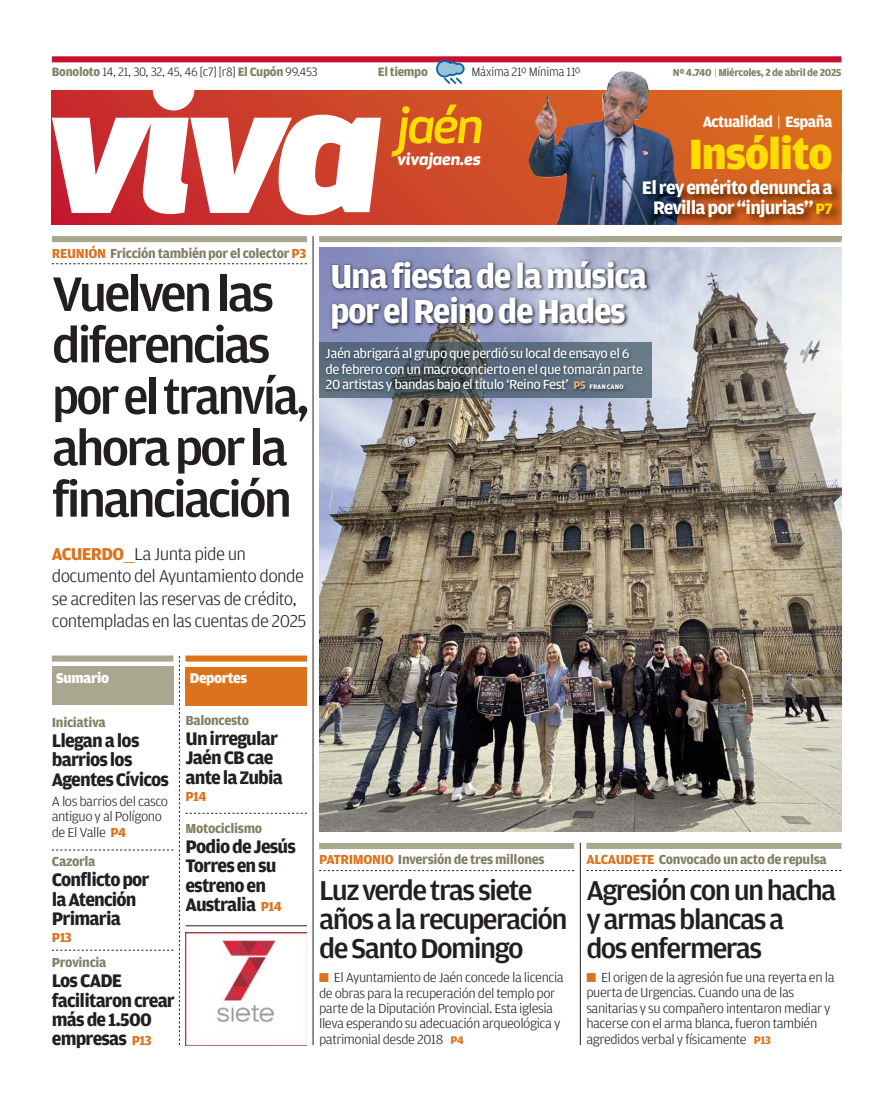
<style>
.page{position:relative;width:893px;height:1094px;background:#fff}
.page>*{position:absolute;margin:0;border:0;box-sizing:border-box;transform-origin:0 0}
.t1{font:500 51.45px/51.4px "Amplitude";letter-spacing:-.06em;color:#231f20;scale:1.05 1}
.t2{font:italic 500 51.45px "Apex New";color:#fd0}
.t3{font:900 45px "Amplitude";letter-spacing:-.025em;color:#fd0}
.t4{font:700 35.4px/35.4px "Amplitude";letter-spacing:-.045em;color:#fff}
.t5{font:500 28.95px/29px "Amplitude";letter-spacing:-.055em;color:#231f20;scale:1.05 1}
.t6{font:700 19.35px/19.4px "Amplitude";letter-spacing:-.045em;color:#231f20}
.t7{font:700 19.35px/19.4px "Amplitude";letter-spacing:-.045em;color:#fff;text-align:center}
.t8{font:300 18.15px/22.2px "Amplitude";letter-spacing:-.035em;color:#231f20;scale:1.05 1}
.t9{font:italic 700 17.1px "Apex New";letter-spacing:-.005em;color:#fff}
.t10{font:700 16.05px "Amplitude";letter-spacing:-.035em;color:#fff}
.t11{font:900 15px "Amplitude";letter-spacing:-.025em;color:#fff}
.t12{font:300 13.95px/15.5px "Amplitude";letter-spacing:-.035em;color:#231f20;scale:1.05 1}
.t13{font:700 13.95px "Amplitude";letter-spacing:-.025em;color:#827f64}
.t14{font:13.95px/15.5px "Amplitude";letter-spacing:-.035em;color:#fff;scale:1.05 1}
.t15{font:700 13.95px "Amplitude";letter-spacing:-.035em;color:#dc721c}
.t16{font:300 12.9px "Amplitude";letter-spacing:-.02em;color:#231f20}
.t17{font:700 12.9px "Amplitude";letter-spacing:-.025em;color:#827f64}
.t18{font:700 10.65px "Amplitude";letter-spacing:-.025em;color:#827f64}
.s1{font-weight:700;color:#827f64}
.s2{font-weight:300}
.s3{color:#dc721c}
.s4{font-weight:700;color:#dc721c}
.s5{font-size:16.05px;color:#fd0}
.s6{font-weight:700;font-size:11.85px;color:#edb07e}
.s7{font-weight:700;font-size:6.9px}
.s8{font-size:13.95px;color:#dc721c}
.s9{font-weight:700;font-size:11.85px;color:#dc721c}
</style>
<div class="page">
<img style="left:319px;top:247px;width:522px;height:584px">
<svg style="left:52px;top:90px;width:789px;height:135px;background:#d25325"></svg>
<svg style="left:52px;top:90px;width:329px;height:125px"></svg>
<div style="left:52px;top:56px;width:789px;height:6px;background:#c4122f"></div>
<svg style="left:435px;top:60px;width:30px;height:24px"></svg>
<div style="left:319px;top:236px;width:522px;height:6px;background:#a9a790"></div>
<hr style="left:313px;top:236px;width:1px;height:809px;background:#231f20">
<div style="left:52px;top:236px;width:255px;height:6px;background:#a9a790"></div>
<svg style="left:52px;top:263px;width:255px;height:1px"></svg>
<img style="left:661px;top:254px;width:42px;height:97px">
<img style="left:325px;top:254px;width:336px;height:88px">
<img style="left:319px;top:351px;width:342px;height:48px">
<img style="left:319px;top:342px;width:333px;height:55px">
<svg style="left:652px;top:342px;width:9px;height:9px"></svg>
<img style="left:325px;top:342px;width:327px;height:1px">
<div style="left:52px;top:666px;width:121px;height:39px;background:#a9a790"></div>
<svg style="left:52px;top:950px;width:121px;height:1px"></svg>
<svg style="left:179px;top:656px;width:128px;height:389px"></svg>
<svg style="left:52px;top:849px;width:121px;height:1px"></svg>
<div style="left:52px;top:655px;width:121px;height:6px;background:#a9a790"></div>
<div style="left:185px;top:666px;width:122px;height:39px;background:#dc721c"></div>
<div style="left:185px;top:655px;width:122px;height:6px;background:#dc721c"></div>
<hr style="left:580px;top:842px;width:1px;height:203px;background:#231f20">
<div style="left:319px;top:843px;width:255px;height:6px;background:#a9a790"></div>
<svg style="left:319px;top:870px;width:255px;height:1px"></svg>
<div style="left:586px;top:842px;width:255px;height:7px;background:#a9a790"></div>
<svg style="left:586px;top:870px;width:255px;height:1px"></svg>
<img style="left:185px;top:932px;width:122px;height:113px">
<hr style="left:185px;top:925px;width:122px;height:1px;background:#231f20">
<img style="left:528px;top:71px;width:153px;height:154px">
<img style="left:681px;top:173px;width:160px;height:52px">
<img style="left:598px;top:173px;width:83px;height:52px">
<p class="t16" style="left:52px;top:66px;width:267px"><span class="s1">Bonoloto</span> 14, 21, 30, 32, 45, 46 [c7] [r8] <span class="s1">El Cupón</span> 99.453</p>
<p class="t17" style="left:378px;top:66px;width:52px">El tiempo</p>
<p class="t16" style="left:471px;top:66px;width:111px">Máxima 21º Mínima 11º</p>
<p class="t18" style="left:673px;top:68px;width:170px">Nº 4.740 <span class="s2">|</span> Miércoles, 2 de abril de 2025</p>
<p class="t13" style="left:52px;top:247px;width:256px"><span class="s3">REUNIÓN</span> Fricción también por el colector <span class="s3">P3</span></p>
<h1 class="t1" style="left:52px;top:271px;width:247px">Vuelven las diferencias por el tranvía, ahora por la financiación</h1>
<h3 class="t8" style="left:52px;top:544px;width:244px"><span class="s4">ACUERDO</span><span class="s3">___</span>La Junta pide un documento del Ayuntamiento donde se acrediten las reservas de crédito, contempladas en las cuentas de 2025</h3>
<h1 class="t2" style="left:397px;top:95px;width:88px">jaén</h1>
<p class="t9" style="left:397px;top:149px;width:85px">vivajaen.es</p>
<p class="t10" style="left:702px;top:116px;width:131px">Actualidad <span class="s2">|</span> España</p>
<h2 class="t3" style="left:688px;top:136px;width:145px">Insólito</h2>
<h3 class="t7" style="left:642px;top:179px;width:192px">El rey emérito denuncia a<br>Revilla por “injurias” <span class="s5">P7</span></h3>
<h3 class="t4" style="left:330px;top:260px;width:319px">Una fiesta de la música por el Reino de Hades</h3>
<p class="t14" style="left:325px;top:347px;width:304px">Jaén abrigará al grupo que perdió su local de ensayo el 6 de febrero con un macroconcierto en el que tomarán parte<br>20 artistas y bandas bajo el título ‘Reino Fest’ <span class="s6">P5</span> <span class="s7">FRAN CANO</span></p>
<p class="t11" style="left:56px;top:672px;width:54px">Sumario</p>
<p class="t13" style="left:52px;top:717px;width:56px">Iniciativa</p>
<h3 class="t6" style="left:52px;top:732px;width:119px">Llegan a los barrios los<br>Agentes Cívicos</h3>
<p class="t12" style="left:52px;top:794px;width:112px">A los barrios del casco antiguo y al Polígono de El Valle <span class="s4">P4</span></p>
<p class="t13" style="left:52px;top:856px;width:45px">Cazorla</p>
<h3 class="t6" style="left:52px;top:871px;width:99px">Conflicto por la Atención<br>Primaria</h3>
<p class="t15" style="left:52px;top:931px;width:21px">P13</p>
<p class="t13" style="left:52px;top:957px;width:56px">Provincia</p>
<h3 class="t6" style="left:52px;top:972px;width:125px">Los CADE facilitaron crear más de 1.500 empresas <span class="s8">P13</span></h3>
<p class="t11" style="left:190px;top:672px;width:59px">Deportes</p>
<p class="t13" style="left:185px;top:715px;width:65px">Baloncesto</p>
<h3 class="t6" style="left:185px;top:730px;width:99px">Un irregular<br>Jaén CB cae ante la Zubia</h3>
<p class="t15" style="left:185px;top:790px;width:23px">P14</p>
<p class="t13" style="left:185px;top:823px;width:78px">Motociclismo</p>
<h3 class="t6" style="left:185px;top:838px;width:112px">Podio de Jesús<br>Torres en su estreno en<br>Australia <span class="s8">P14</span></h3>
<p class="t13" style="left:319px;top:854px;width:227px"><span class="s3">PATRIMONIO</span> Inversión de tres millones</p>
<h3 class="t5" style="left:319px;top:877px;width:238px">Luz verde tras siete años a la recuperación de Santo Domingo</h3>
<p class="t12" style="left:319px;top:970px;width:234px"><span class="s3">■</span> El Ayuntamiento de Jaén concede la licencia de obras para la recuperación del templo por parte de la Diputación Provincial. Esta iglesia lleva esperando su adecuación arqueológica y patrimonial desde 2018 <span class="s9">P4</span></p>
<p class="t13" style="left:586px;top:854px;width:242px"><span class="s3">ALCAUDETE</span> Convocado un acto de repulsa</p>
<h3 class="t5" style="left:586px;top:877px;width:240px">Agresión con un hacha y armas blancas a<br>dos enfermeras</h3>
<p class="t12" style="left:586px;top:970px;width:238px"><span class="s3">■</span> El origen de la agresión fue una reyerta en la puerta de Urgencias. Cuando una de las sanitarias y su compañero intentaron mediar y hacerse con el arma blanca, fueron también agredidos verbal y físicamente <span class="s9">P13</span></p>
</div>
